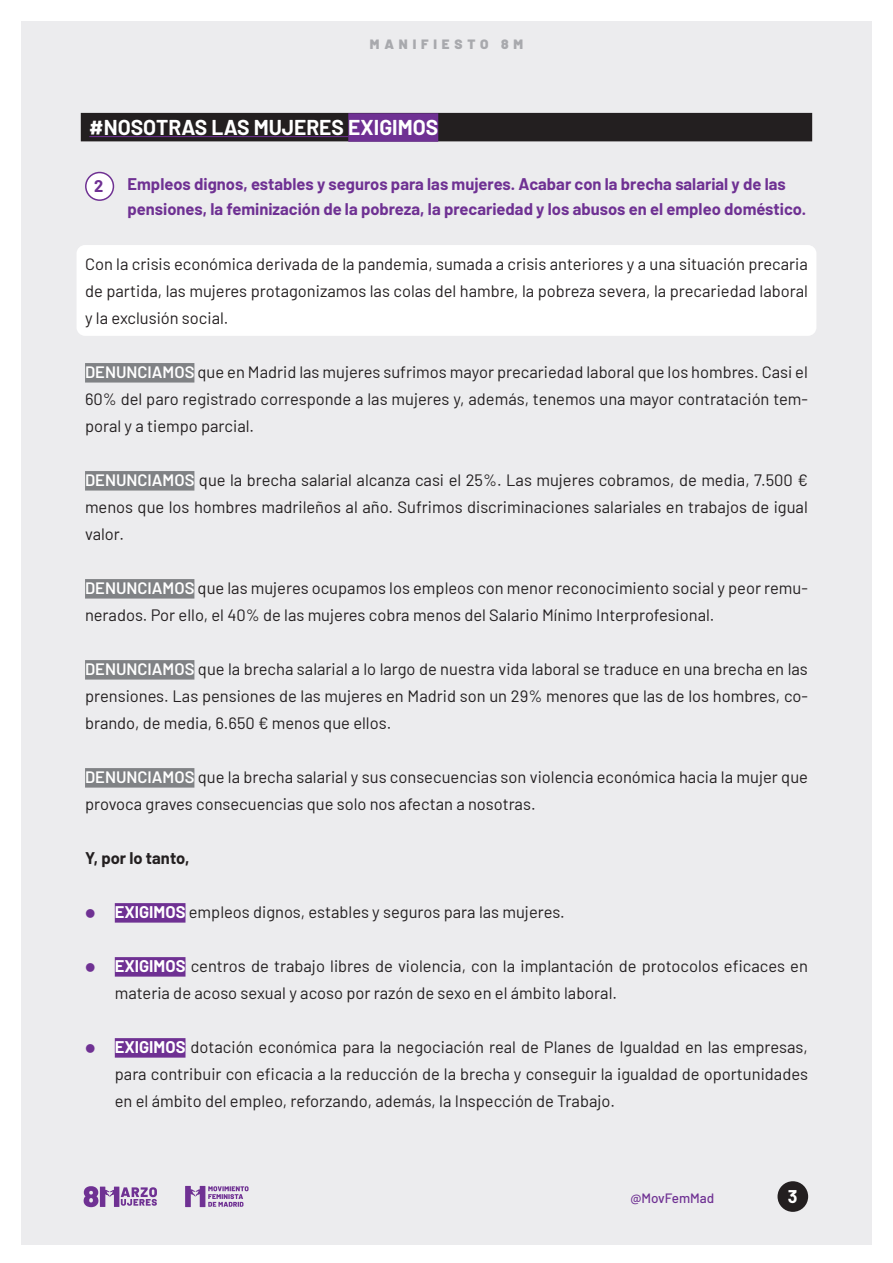
<style>
.page{position:relative;width:893px;height:1263px;background:#fff}
.page>*{position:absolute;margin:0;border:0;box-sizing:border-box;transform-origin:0 0}
.t1{font:700 21px "Barlow";color:#fff}
.t2{font:700 18px "Barlow";color:#fff}
.t3{font:16.5px/27px "Barlow";color:#231f20;text-align:justify}
.t4{font:700 16.5px/24.8px "Barlow";color:#6f3193}
.t5{font:700 16.5px "Barlow";color:#231f20}
.t6{font:900 13.5px "Barlow";letter-spacing:.36em;color:#a8a9ad}
.t7{font:500 13.5px "Barlow";color:#6f3193}
.s1{font-weight:600;color:#fff}
.s2{font-weight:700;font-size:33px;color:#6f3193}
.s3{font-weight:700;color:#fff}
</style>
<div class="page">
<div style="left:21px;top:21px;width:851px;height:1224px;background:#ececee"></div>
<svg style="left:185px;top:1186px;width:64px;height:21px"></svg>
<svg style="left:84px;top:1186px;width:73px;height:21px"></svg>
<div style="left:777px;top:1181px;width:31px;height:31px;background:#231f20;border-radius:50%"></div>
<div style="left:81px;top:113px;width:731px;height:28px;background:#231f20"></div>
<hr style="left:89px;top:136px;width:259px;height:1px;background:#6f3193">
<div style="left:348px;top:113px;width:90px;height:29px;background:#6f3193"></div>
<div style="left:77px;top:245px;width:739px;height:91px;background:#fff;border-radius:9px"></div>
<div style="left:85px;top:363px;width:109px;height:20px;background:#808285"></div>
<div style="left:85px;top:471px;width:109px;height:20px;background:#808285"></div>
<div style="left:85px;top:579px;width:109px;height:20px;background:#808285"></div>
<div style="left:85px;top:660px;width:109px;height:20px;background:#808285"></div>
<div style="left:85px;top:768px;width:109px;height:20px;background:#808285"></div>
<div style="left:115px;top:903px;width:70px;height:20px;background:#6f3193"></div>
<div style="left:115px;top:957px;width:70px;height:20px;background:#6f3193"></div>
<div style="left:115px;top:1038px;width:70px;height:20px;background:#6f3193"></div>
<div style="left:86px;top:173px;width:27px;height:27px;background:#fff;border-radius:50%"></div>
<div style="left:85px;top:172px;width:29px;height:29px;border:2px solid #6f3193;border-radius:50%"></div>
<p class="t6" style="left:370px;top:34px;width:155px">MANIFIESTO 8M</p>
<p class="t1" style="left:89px;top:112px;width:350px">#NOSOTRAS LAS MUJERES EXIGIMOS</p>
<p class="t4" style="left:94px;top:172px;width:11px">2</p>
<p class="t4" style="left:128px;top:171px;width:680px">Empleos dignos, estables y seguros para las mujeres. Acabar con la brecha salarial y de las pensiones, la feminización de la pobreza, la precariedad y los abusos en el empleo doméstico.</p>
<p class="t3" style="left:85px;top:249px;width:724px">Con la crisis económica derivada de la pandemia, sumada a crisis anteriores y a una situación precaria de partida, las mujeres protagonizamos las colas del hambre, la pobreza severa, la precariedad laboral y la exclusión social.</p>
<p class="t3" style="left:85px;top:357px;width:724px"><span class="s1">DENUNCIAMOS</span> que en Madrid las mujeres sufrimos mayor precariedad laboral que los hombres. Casi el 60% del paro registrado corresponde a las mujeres y, además, tenemos una mayor contratación tem&shy;poral y a tiempo parcial.</p>
<p class="t3" style="left:85px;top:465px;width:724px"><span class="s1">DENUNCIAMOS</span> que la brecha salarial alcanza casi el 25%. Las mujeres cobramos, de media, 7.500 € menos que los hombres madrileños al año. Sufrimos discriminaciones salariales en trabajos de igual valor.</p>
<p class="t3" style="left:85px;top:573px;width:724px"><span class="s1">DENUNCIAMOS</span> que las mujeres ocupamos los empleos con menor reconocimiento social y peor remu&shy;nerados. Por ello, el 40% de las mujeres cobra menos del Salario Mínimo Interprofesional.</p>
<p class="t3" style="left:85px;top:654px;width:724px"><span class="s1">DENUNCIAMOS</span> que la brecha salarial a lo largo de nuestra vida laboral se traduce en una brecha en las prensiones. Las pensiones de las mujeres en Madrid son un 29% menores que las de los hombres, co&shy;brando, de media, 6.650 € menos que ellos.</p>
<p class="t3" style="left:85px;top:762px;width:724px"><span class="s1">DENUNCIAMOS</span> que la brecha salarial y sus consecuencias son violencia económica hacia la mujer que provoca graves consecuencias que solo nos afectan a nosotras.</p>
<p class="t5" style="left:85px;top:846px;width:106px">Y, por lo tanto,</p>
<p class="t3" style="left:85px;top:897px;width:481px"><span class="s2">•</span> <span class="s3">EXIGIMOS</span> empleos dignos, estables y seguros para las mujeres.</p>
<p class="t3" style="left:115px;top:951px;width:695px;text-indent:-30px"><span class="s2">•</span> <span class="s3">EXIGIMOS</span> centros de trabajo libres de violencia, con la implantación de protocolos eficaces en materia de acoso sexual y acoso por razón de sexo en el ámbito laboral.</p>
<p class="t3" style="left:115px;top:1032px;width:695px;text-indent:-30px"><span class="s2">•</span> <span class="s3">EXIGIMOS</span> dotación económica para la negociación real de Planes de Igualdad en las empresas, para contribuir con eficacia a la reducción de la brecha y conseguir la igualdad de oportunidades en el ámbito del empleo, reforzando, además, la Inspección de Trabajo.</p>
<p class="t7" style="left:630px;top:1188px;width:86px">@MovFemMad</p>
<p class="t2" style="left:788px;top:1183px;width:11px">3</p>
</div>
